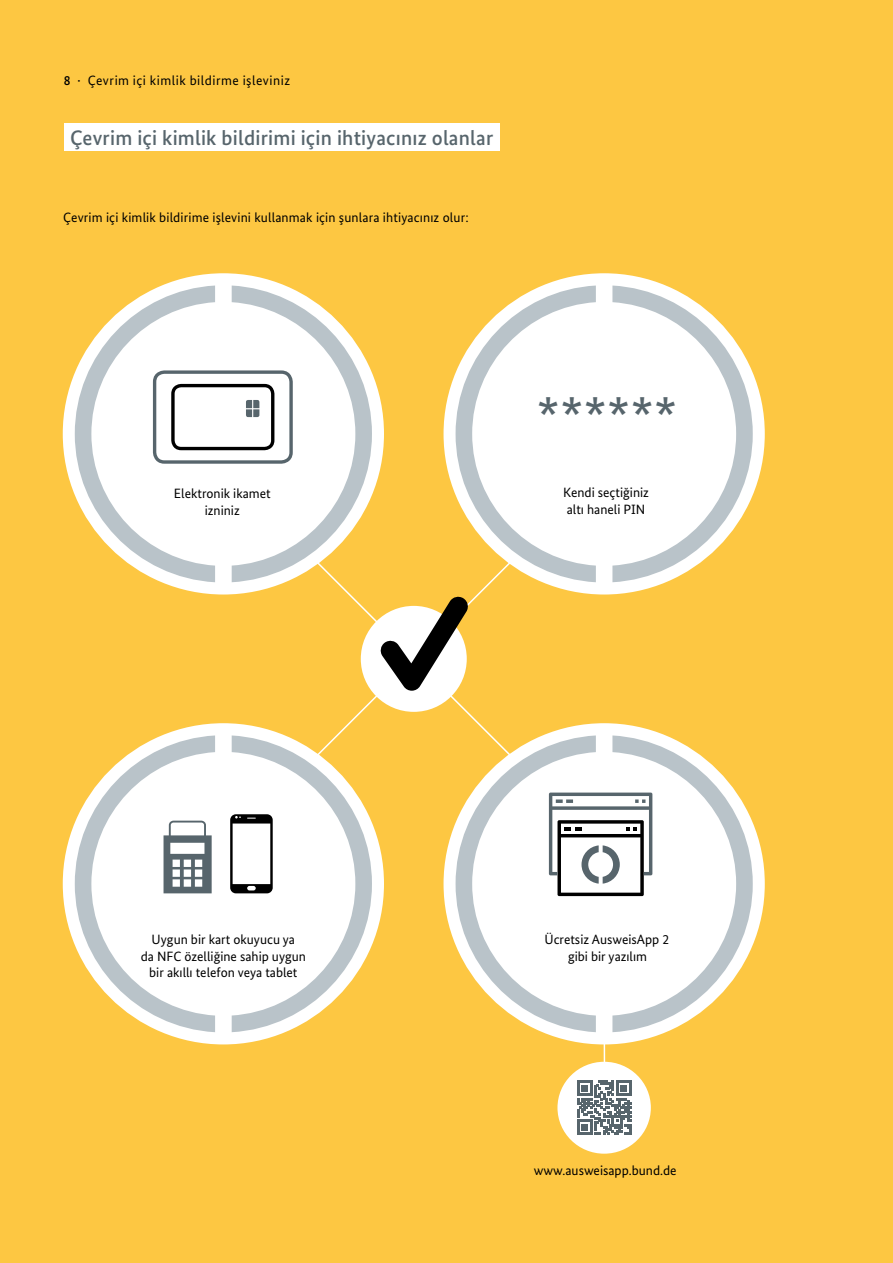
<style>
.page{position:relative;width:893px;height:1263px;background:#fdc742}
.page>*{position:absolute;margin:0;border:0;box-sizing:border-box;transform-origin:0 0}
.t1{font:700 46.05px "Bundes Sans";color:#57656c}
.t2{font:500 21px "Bundes Sans";letter-spacing:.01em;color:#57656c}
.t3{font:13.5px/16.5px "Bundes Sans";color:#000;text-align:center}
.t4{font:13.5px "Bundes Sans";letter-spacing:.04em;color:#000}
.s1{font-weight:500}
</style>
<div class="page">
<div style="left:63px;top:723px;width:321px;height:321px;background:#fff;border-radius:50%"></div>
<div style="left:444px;top:723px;width:321px;height:321px;background:#fff;border-radius:50%"></div>
<svg style="left:336px;top:582px;width:156px;height:153px"></svg>
<div style="left:63px;top:273px;width:321px;height:321px;background:#fff;border-radius:50%"></div>
<svg style="left:379px;top:595px;width:90px;height:96px"></svg>
<div style="left:444px;top:273px;width:321px;height:321px;background:#fff;border-radius:50%"></div>
<svg style="left:612px;top:286px;width:141px;height:296px"></svg>
<svg style="left:456px;top:286px;width:140px;height:296px"></svg>
<svg style="left:75px;top:286px;width:140px;height:296px"></svg>
<svg style="left:230px;top:735px;width:142px;height:297px"></svg>
<div style="left:153px;top:370px;width:140px;height:94px;border:3px solid #57656c;border-radius:10px"></div>
<div style="left:171px;top:384px;width:103px;height:66px;border:3px solid #000;border-radius:8px"></div>
<svg style="left:232px;top:286px;width:140px;height:296px"></svg>
<svg style="left:75px;top:735px;width:140px;height:297px"></svg>
<div style="left:64px;top:124px;width:436px;height:27px;background:#fff"></div>
<div style="left:557px;top:1062px;width:94px;height:92px;background:#fff;border-radius:50%"></div>
<svg style="left:456px;top:735px;width:297px;height:337px"></svg>
<svg style="left:577px;top:1080px;width:54px;height:55px"></svg>
<p class="t4" style="left:64px;top:72px;width:228px"><span class="s1">8 ·</span> Çevrim içi kimlik bildirme işleviniz</p>
<h2 class="t2" style="left:70px;top:125px;width:425px">Çevrim içi kimlik bildirimi için ihtiyacınız olanlar</h2>
<p class="t3" style="left:63px;top:209px;width:407px">Çevrim içi kimlik bildirime işlevini kullanmak için şunlara ihtiyacınız olur:</p>
<p class="t3" style="left:174px;top:485px;width:98px">Elektronik ikamet izniniz</p>
<h1 class="t1" style="left:537px;top:385px;width:141px">******</h1>
<p class="t3" style="left:563px;top:484px;width:87px;text-align:left">Kendi seçtiğiniz altı haneli PIN</p>
<p class="t3" style="left:141px;top:931px;width:167px">Uygun bir kart okuyucu ya<br>da NFC özelliğine sahip uygun bir akıllı telefon veya tablet</p>
<p class="t3" style="left:544px;top:931px;width:126px">Ücretsiz AusweisApp 2 gibi bir yazılım</p>
<p class="t3" style="left:534px;top:1162px;width:144px">www.ausweisapp.bund.de</p>
</div>
